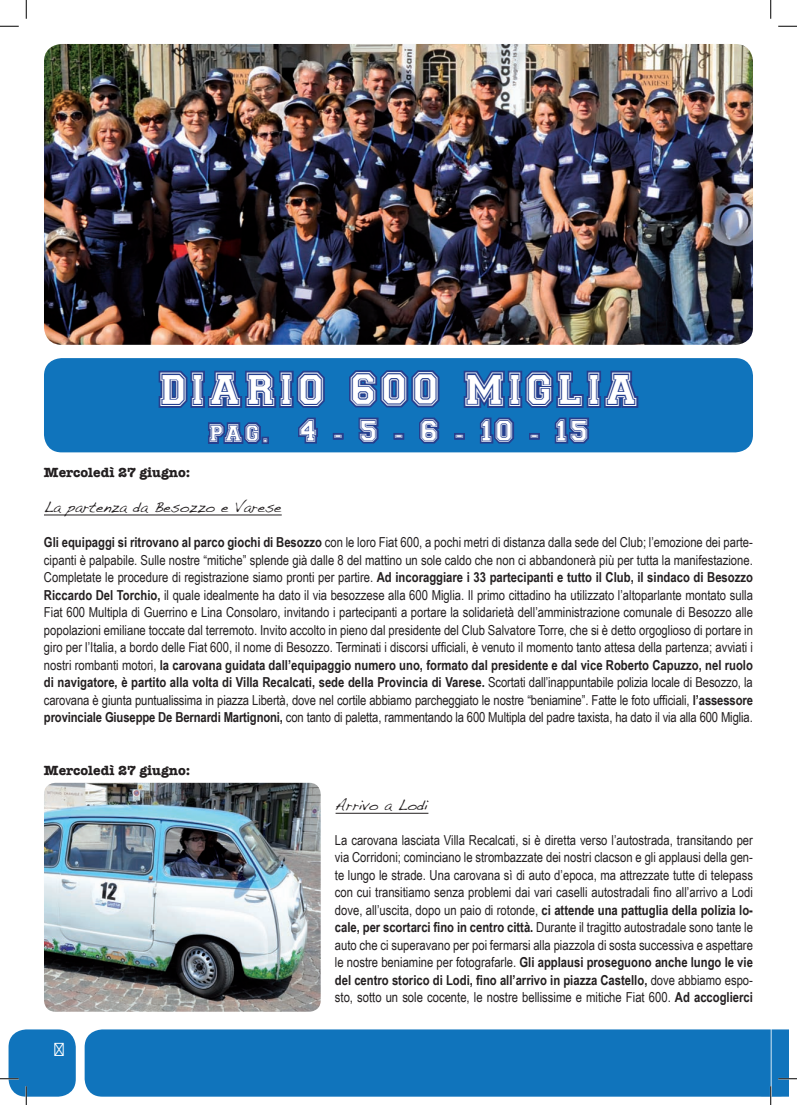
<style>
.page{position:relative;width:797px;height:1105px;background:#fff}
.page>*{position:absolute;margin:0;border:0;box-sizing:border-box;transform-origin:0 0}
.t1{font:500 45px "Collegiate Heavy Outline";letter-spacing:.1em;color:#fff}
.t2{font:500 30px "Collegiate Heavy Outline";letter-spacing:.1em;color:#fff}
.t3{font:18.75px "Hobo Std";color:#fff}
.t4{font:15px "Handwriting Dakota";color:#231f20}
.t5{font:13.75px/17.5px "Arial Narrow";letter-spacing:-.005em;color:#231f20;text-align:justify}
.t6{font:700 13.75px "American Typewriter";color:#231f20}
.s1{font-weight:700}
</style>
<div class="page">
<div style="left:9px;top:1029px;width:67px;height:67px;background:#1074bc;border-radius:18px"></div>
<div style="left:85px;top:1029px;width:675px;height:67px;background:#1074bc"></div>
<img style="left:44px;top:44px;width:709px;height:301px">
<img style="left:44px;top:783px;width:277px;height:229px">
<div style="left:44px;top:358px;width:709px;height:94px;background:#1074bc;border-radius:18px"></div>
<svg style="left:158px;top:370px;width:167px;height:38px"></svg>
<svg style="left:349px;top:370px;width:91px;height:38px"></svg>
<svg style="left:208px;top:422px;width:60px;height:22px"></svg>
<div style="left:261px;top:437px;width:8px;height:7px;border:4px solid #253f8e"></div>
<svg style="left:298px;top:417px;width:20px;height:27px"></svg>
<div style="left:333px;top:433px;width:10px;height:7px;border:4px solid #253f8e"></div>
<svg style="left:358px;top:417px;width:21px;height:27px"></svg>
<div style="left:393px;top:433px;width:11px;height:7px;border:4px solid #253f8e"></div>
<svg style="left:419px;top:417px;width:21px;height:27px"></svg>
<div style="left:454px;top:433px;width:11px;height:7px;border:4px solid #253f8e"></div>
<svg style="left:462px;top:370px;width:177px;height:74px"></svg>
<hr style="left:44px;top:515px;width:238px;height:1px;background:#231f20">
<hr style="left:335px;top:813px;width:93px;height:1px;background:#231f20">
<svg style="left:0;top:25px;width:19px;height:2px"></svg>
<svg style="left:778px;top:25px;width:19px;height:2px"></svg>
<svg style="left:0;top:1078px;width:19px;height:1px"></svg>
<svg style="left:25px;top:0;width:2px;height:19px"></svg>
<svg style="left:25px;top:1086px;width:2px;height:19px"></svg>
<svg style="left:770px;top:0;width:1px;height:19px"></svg>
<svg style="left:760px;top:1029px;width:37px;height:76px"></svg>
<h1 class="t1" style="left:159px;top:372px;width:479px">DIARIO 600 MIGLIA</h1>
<h2 class="t2" style="left:209px;top:419px;width:380px">pag. 4-5-6-10-15</h2>
<p class="t6" style="left:44px;top:461px;width:148px">Mercoledì 27 giugno:</p>
<p class="t4" style="left:44px;top:498px;width:239px">La partenza da Besozzo e Varese</p>
<p class="t5" style="left:44px;top:533px;width:710px"><span class="s1">Gli equipaggi si ritrovano al parco giochi di Besozzo</span> con le loro Fiat 600, a pochi metri di distanza dalla sede del Club; l’emozione dei parte&shy;cipanti è palpabile. Sulle nostre “mitiche” splende già dalle 8 del mattino un sole caldo che non ci abbandonerà più per tutta la manifestazione.<br>Completate le procedure di registrazione siamo pronti per partire. <span class="s1">Ad incoraggiare i 33 partecipanti e tutto il Club, il sindaco di Besozzo Riccardo Del Torchio,</span> il quale idealmente ha dato il via besozzese alla 600 Miglia. Il primo cittadino ha utilizzato l’altoparlante montato sulla Fiat 600 Multipla di Guerrino e Lina Consolaro, invitando i partecipanti a portare la solidarietà dell’amministrazione comunale di Besozzo alle popolazioni emiliane toccate dal terremoto. Invito accolto in pieno dal presidente del Club Salvatore Torre, che si è detto orgoglioso di portare in giro per l’Italia, a bordo delle Fiat 600, il nome di Besozzo. Terminati i discorsi ufficiali, è venuto il momento tanto attesa della partenza; avviati i nostri rombanti motori, <span class="s1">la carovana guidata dall’equipaggio numero uno, formato dal presidente e dal vice Roberto Capuzzo, nel ruolo di navigatore, è partito alla volta di Villa Recalcati, sede della Provincia di Varese.</span> Scortati dall’inappuntabile polizia locale di Besozzo, la carovana è giunta puntualissima in piazza Libertà, dove nel cortile abbiamo parcheggiato le nostre “beniamine”. Fatte le foto ufficiali, <span class="s1">l’assessore provinciale Giuseppe De Bernardi Martignoni,</span> con tanto di paletta, rammentando la 600 Multipla del padre taxista, ha dato il via alla 600 Miglia.</p>
<p class="t6" style="left:44px;top:758px;width:148px">Mercoledì 27 giugno:</p>
<p class="t4" style="left:335px;top:796px;width:95px">Arrivo a Lodi</p>
<p class="t5" style="left:335px;top:831px;width:419px">La carovana lasciata Villa Recalcati, si è diretta verso l’autostrada, transitando per via Corridoni; cominciano le strombazzate dei nostri clacson e gli applausi della gen&shy;te lungo le strade. Una carovana sì di auto d’epoca, ma attrezzate tutte di telepass con cui transitiamo senza problemi dai vari caselli autostradali fino all’arrivo a Lodi dove, all’uscita, dopo un paio di rotonde, <span class="s1">ci attende una pattuglia della polizia lo&shy;cale, per scortarci fino in centro città.</span> Durante il tragitto autostradale sono tante le auto che ci superavano per poi fermarsi alla piazzola di sosta successiva e aspettare le nostre beniamine per fotografarle. <span class="s1">Gli applausi proseguono anche lungo le vie del centro storico di Lodi, fino all’arrivo in piazza Castello,</span> dove abbiamo espo&shy;sto, sotto un sole cocente, le nostre bellissime e mitiche Fiat 600. <span class="s1">Ad accoglierci</span></p>
<h3 class="t3" style="left:54px;top:1035px;width:12px">4</h3>
</div>
